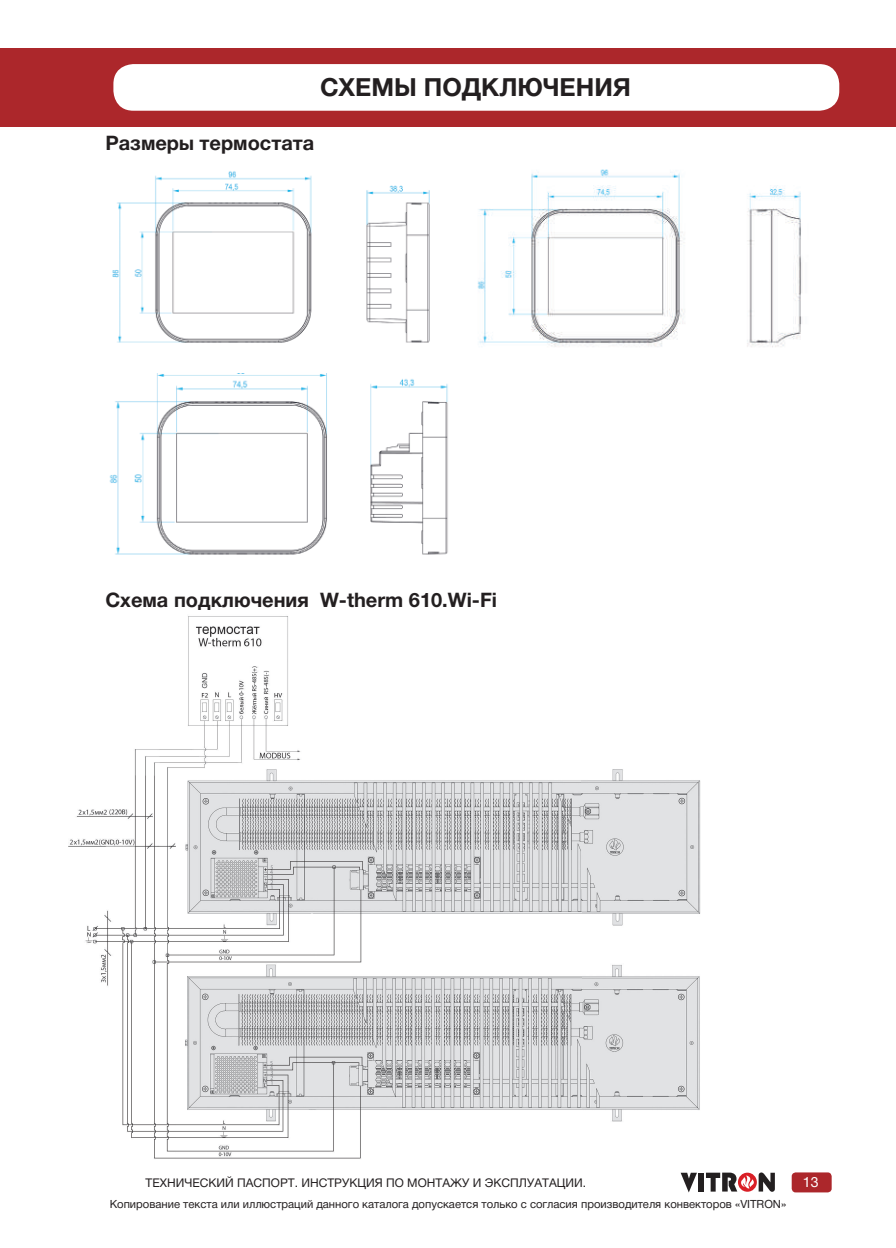
<style>
.page{position:relative;width:896px;height:1248px;background:#fff}
.page>*{position:absolute;margin:0;border:0;box-sizing:border-box;transform-origin:0 0}
.t1{font:700 25px "Helvetica Neue Cyr";color:#231f20}
.t2{font:700 20px "Helvetica Neue Cyr";color:#231f20}
.t3{font:14px "Helvetica Neue Cyr";color:#fff}
.t4{font:12px "Helvetica Neue Cyr";color:#231f20}
.t5{font:11.2px "Helvetica Neue Cyr";color:#231f20}
</style>
<div class="page">
<div style="left:791px;top:1172px;width:40px;height:20px;background:#ac272b;border-radius:4px"></div>
<svg style="left:680px;top:1172px;width:17px;height:20px"></svg>
<div style="left:698px;top:1172px;width:6px;height:19px;background:#231f20"></div>
<svg style="left:706px;top:1172px;width:69px;height:19px"></svg>
<div style="left:0;top:48px;width:28px;height:79px;background:#ac272b"></div>
<div style="left:28px;top:48px;width:868px;height:79px;background:#ac272b"></div>
<div style="left:113px;top:64px;width:726px;height:47px;background:#fff;border-radius:20px"></div>
<img style="left:112px;top:171px;width:318px;height:172px">
<img style="left:109px;top:373px;width:339px;height:182px">
<img style="left:477px;top:169px;width:325px;height:178px">
<img style="left:68px;top:616px;width:633px;height:543px">
<h1 class="t1" style="left:320px;top:74px;width:312px">СХЕМЫ ПОДКЛЮЧЕНИЯ</h1>
<h2 class="t2" style="left:105px;top:132px;width:210px">Размеры термостата</h2>
<h2 class="t2" style="left:105px;top:588px;width:393px">Схема подключения W-therm 610.Wi-Fi</h2>
<p class="t4" style="left:146px;top:1175px;width:442px">ТЕХНИЧЕСКИЙ ПАСПОРТ. ИНСТРУКЦИЯ ПО МОНТАЖУ И ЭКСПЛУАТАЦИИ.</p>
<p class="t3" style="left:803px;top:1174px;width:17px">13</p>
<p class="t5" style="left:110px;top:1198px;width:678px">Копирование текста или иллюстраций данного каталога допускается только с согласия производителя конвекторов «VITRON»</p>
</div>
